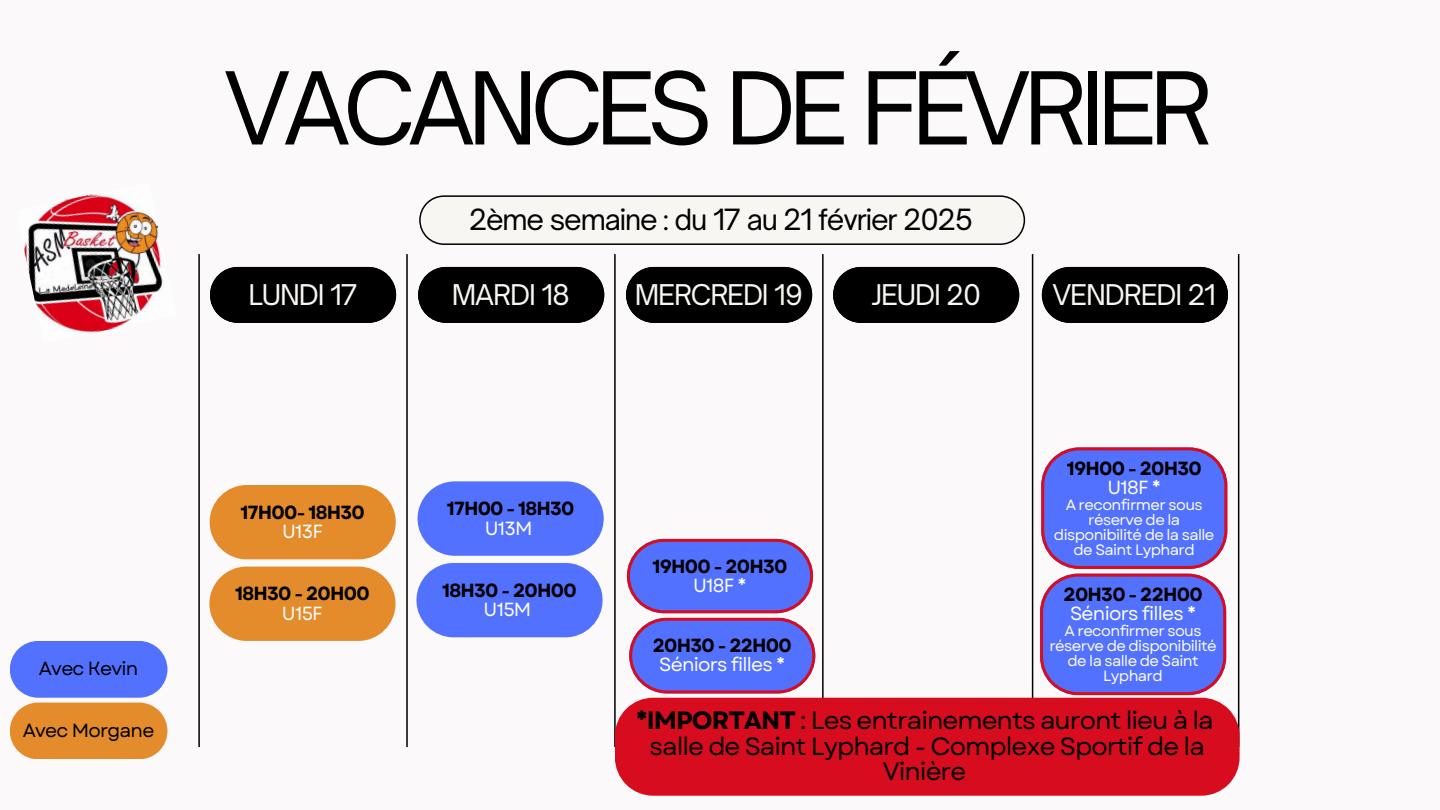
<style>
.page{position:relative;width:1440px;height:810px;background:#fbf9f9}
.page>*{position:absolute;margin:0;border:0;box-sizing:border-box;transform-origin:0 0}
.t1{font:96px "Open Sauce One";letter-spacing:-.07em;color:#000}
.t2{font:28px "Open Sauce One";letter-spacing:-.04em;color:#000}
.t3{font:27.4px "Open Sauce One";letter-spacing:-.04em;color:#f8f6f2}
.t4{font:25px/25.5px "Garet";letter-spacing:-.04em;color:#000;text-align:center}
.t5{font:700 19px/19.5px "Garet";letter-spacing:-.04em;color:#000;text-align:center}
.t6{font:19px "Garet";letter-spacing:-.04em;color:#fff}
.t7{font:19px "Garet";letter-spacing:-.04em;color:#000}
.t8{font:15px/15px "Garet";letter-spacing:-.04em;color:#fff;text-align:center}
.s1{font-weight:400;color:#fff}
.s2{font-weight:700}
</style>
<div class="page">
<hr style="left:822px;top:254px;width:2px;height:493px;background:#000">
<hr style="left:1238px;top:254px;width:1px;height:493px;background:#000">
<hr style="left:614px;top:254px;width:2px;height:493px;background:#000">
<hr style="left:406px;top:254px;width:2px;height:493px;background:#000">
<hr style="left:198px;top:254px;width:2px;height:493px;background:#000">
<div style="left:210px;top:267px;width:186px;height:56px;background:#000"></div>
<div style="left:418px;top:267px;width:186px;height:56px;background:#000"></div>
<div style="left:626px;top:267px;width:186px;height:56px;background:#000"></div>
<div style="left:833px;top:267px;width:186px;height:56px;background:#000"></div>
<div style="left:1042px;top:267px;width:186px;height:56px;background:#000"></div>
<svg style="left:419px;top:195px;width:606px;height:50px"></svg>
<hr style="left:1032px;top:254px;width:1px;height:493px;background:#000">
<svg style="left:1040px;top:447px;width:187px;height:248px;background:#6977f0"></svg>
<svg style="left:627px;top:539px;width:188px;height:154px;background:#7277e9"></svg>
<img style="left:24px;top:194px;width:139px;height:139px">
<div style="left:615px;top:698px;width:625px;height:98px;background:#d80c1f"></div>
<div style="left:418px;top:481px;width:186px;height:75px;background:#5271ff;border-radius:37px"></div>
<div style="left:416px;top:563px;width:187px;height:74px;background:#5271ff;border-radius:37px"></div>
<div style="left:210px;top:485px;width:186px;height:74px;background:#e48c2c;border-radius:37px"></div>
<div style="left:209px;top:567px;width:187px;height:74px;background:#e48c2c;border-radius:37px"></div>
<svg style="left:10px;top:641px;width:157px;height:118px;background:#a58ca0"></svg>
<h5 class="t1" style="left:224px;top:48px;width:991px">VACANCES DE FÉVRIER</h5>
<p class="t2" style="left:469px;top:202px;width:505px">2ème semaine : du 17 au 21 février 2025</p>
<h5 class="t3" style="left:248px;top:278px;width:111px">LUNDI 17</h5>
<p class="t3" style="left:452px;top:278px;width:120px">MARDI 18</p>
<p class="t3" style="left:635px;top:278px;width:170px">MERCREDI 19</p>
<p class="t3" style="left:872px;top:278px;width:111px">JEUDI 20</p>
<p class="t3" style="left:1052px;top:278px;width:165px">VENDREDI 21</p>
<h2 class="t5" style="left:1067px;top:458px;width:137px">19H00 - 20H30</h2>
<h5 class="t6" style="left:1107px;top:474px;width:55px">U18F *</h5>
<h5 class="t8" style="left:1054px;top:497px;width:162px">A reconfirmer sous réserve de la disponibilité de la salle de Saint Lyphard</h5>
<h2 class="t5" style="left:447px;top:499px;width:129px">17H00 - 18H30<br><span class="s1">U13M</span></h2>
<h2 class="t5" style="left:241px;top:502px;width:126px">17H00- 18H30<br><span class="s1">U13F</span></h2>
<h1 class="t5" style="left:652px;top:556px;width:137px">19H00 - 20H30<br><span class="s1">U18F *</span></h1>
<h2 class="t5" style="left:442px;top:580px;width:136px">18H30 - 20H00<br><span class="s1">U15M</span></h2>
<p class="t5" style="left:235px;top:584px;width:136px">18H30 - 20H00<br><span class="s1">U15F</span></p>
<h6 class="t5" style="left:1064px;top:585px;width:141px">20H30 - 22H00</h6>
<h6 class="t6" style="left:1070px;top:600px;width:128px">Séniors filles *</h6>
<p class="t8" style="left:1049px;top:623px;width:169px">A reconfirmer sous réserve de disponibilité de la salle de Saint<br>Lyphard</p>
<p class="t5" style="left:653px;top:635px;width:141px">20H30 - 22H00</p>
<h3 class="t7" style="left:39px;top:655px;width:101px">Avec Kevin</h3>
<p class="t6" style="left:659px;top:651px;width:128px">Séniors filles *</p>
<h2 class="t4" style="left:636px;top:708px;width:579px"><span class="s2">*IMPORTANT</span> : Les entrainements auront lieu à la salle de Saint Lyphard - Complexe Sportif de la<br>Vinière</h2>
<p class="t7" style="left:23px;top:717px;width:133px">Avec Morgane</p>
</div>
